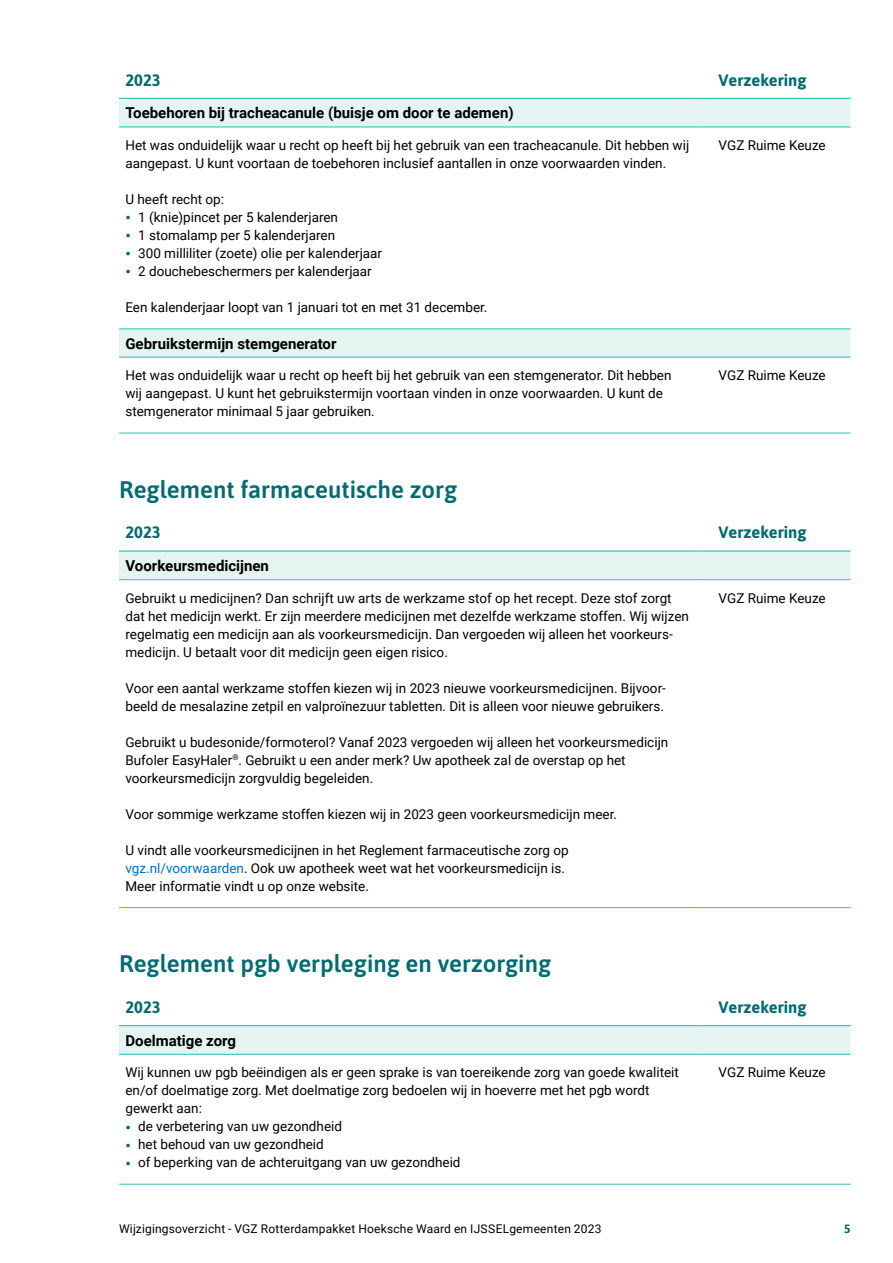
<style>
.page{position:relative;width:893px;height:1263px;background:#fff}
.page>*{position:absolute;margin:0;border:0;box-sizing:border-box;transform-origin:0 0}
.H3_kop{font:600 24px "Asap";color:#006b70}
.tabel_kop{font:700 16.5px "Asap";color:#006b70}
.tabel_subkop{font:700 15px "Roboto";color:#000}
.tabel_plat{font:13.5px/18px "Roboto";color:#000}
.t1{font:12px "Roboto";letter-spacing:.015em;color:#000}
.t2{font:700 12px "Asap";color:#006b70}
.s1{font-weight:700;font-size:15px;color:#006b70}
.s2{color:#006fce}
</style>
<div class="page">
<svg style="left:119px;top:99px;width:731px;height:258px"></svg>
<hr style="left:119px;top:98px;width:583px;height:1px;background:#22c4b4">
<hr style="left:702px;top:98px;width:148px;height:1px;background:#22c4b4">
<hr style="left:119px;top:433px;width:583px;height:1px;background:#22c4b4">
<hr style="left:702px;top:433px;width:148px;height:1px;background:#22c4b4">
<hr style="left:119px;top:127px;width:583px;height:1px;background:#22c4b4">
<hr style="left:702px;top:127px;width:148px;height:1px;background:#22c4b4">
<hr style="left:119px;top:329px;width:583px;height:1px;background:#22c4b4">
<hr style="left:702px;top:329px;width:148px;height:1px;background:#22c4b4">
<hr style="left:119px;top:357px;width:583px;height:1px;background:#22c4b4">
<hr style="left:702px;top:357px;width:148px;height:1px;background:#22c4b4">
<div style="left:119px;top:552px;width:731px;height:27px;background:#e5f3f1"></div>
<hr style="left:119px;top:550px;width:583px;height:2px;background:#22c4b4">
<hr style="left:702px;top:550px;width:148px;height:2px;background:#22c4b4">
<hr style="left:119px;top:907px;width:583px;height:1px;background:#22c4b4">
<hr style="left:702px;top:907px;width:148px;height:1px;background:#22c4b4">
<hr style="left:119px;top:579px;width:583px;height:1px;background:#22c4b4">
<hr style="left:702px;top:579px;width:148px;height:1px;background:#22c4b4">
<svg style="left:119px;top:1026px;width:731px;height:28px"></svg>
<hr style="left:119px;top:1025px;width:583px;height:1px;background:#22c4b4">
<hr style="left:702px;top:1025px;width:148px;height:1px;background:#22c4b4">
<hr style="left:119px;top:1054px;width:583px;height:1px;background:#22c4b4">
<hr style="left:702px;top:1054px;width:148px;height:1px;background:#22c4b4">
<hr style="left:119px;top:1184px;width:583px;height:1px;background:#22c4b4">
<hr style="left:702px;top:1184px;width:148px;height:1px;background:#22c4b4">
<p class="tabel_kop" style="left:125px;top:68px;width:37px">2023</p>
<p class="tabel_kop" style="left:719px;top:68px;width:89px">Verzekering</p>
<p class="tabel_subkop" style="left:125px;top:103px;width:390px">Toebehoren bij tracheacanule (buisje om door te ademen)</p>
<p class="tabel_plat" style="left:125px;top:136px;width:565px">Het was onduidelijk waar u recht op heeft bij het gebruik van een tracheacanule. Dit hebben wij aangepast. U kunt voortaan de toebehoren inclusief aantallen in onze voorwaarden vinden.</p>
<p class="tabel_plat" style="left:125px;top:190px;width:100px">U heeft recht op:</p>
<p class="tabel_plat" style="left:125px;top:208px;width:214px"><span class="s1">•</span> 1 (knie)pincet per 5 kalenderjaren</p>
<p class="tabel_plat" style="left:125px;top:226px;width:211px"><span class="s1">•</span> 1 stomalamp per 5 kalenderjaren</p>
<p class="tabel_plat" style="left:125px;top:244px;width:258px"><span class="s1">•</span> 300 milliliter (zoete) olie per kalenderjaar</p>
<p class="tabel_plat" style="left:125px;top:262px;width:248px"><span class="s1">•</span> 2 douchebeschermers per kalenderjaar</p>
<p class="tabel_plat" style="left:125px;top:298px;width:363px">Een kalenderjaar loopt van 1 januari tot en met 31 december.</p>
<p class="tabel_plat" style="left:719px;top:136px;width:109px">VGZ Ruime Keuze</p>
<p class="tabel_subkop" style="left:125px;top:333px;width:213px">Gebruikstermijn stemgenerator</p>
<p class="tabel_plat" style="left:125px;top:366px;width:548px">Het was onduidelijk waar u recht op heeft bij het gebruik van een stemgenerator. Dit hebben wij aangepast. U kunt het gebruikstermijn voortaan vinden in onze voorwaarden. U kunt de stemgenerator minimaal 5 jaar gebruiken.</p>
<p class="tabel_plat" style="left:719px;top:366px;width:109px">VGZ Ruime Keuze</p>
<h3 class="H3_kop" style="left:119px;top:472px;width:340px">Reglement farmaceutische zorg</h3>
<p class="tabel_kop" style="left:125px;top:521px;width:37px">2023</p>
<p class="tabel_kop" style="left:719px;top:521px;width:89px">Verzekering</p>
<p class="tabel_subkop" style="left:125px;top:555px;width:145px">Voorkeursmedicijnen</p>
<p class="tabel_plat" style="left:125px;top:588px;width:565px">Gebruikt u medicijnen? Dan schrijft uw arts de werkzame stof op het recept. Deze stof zorgt dat het medicijn werkt. Er zijn meerdere medicijnen met dezelfde werkzame stoffen. Wij wijzen regelmatig een medicijn aan als voorkeursmedicijn. Dan vergoeden wij alleen het voorkeurs&shy;medicijn. U betaalt voor dit medicijn geen eigen risico.</p>
<p class="tabel_plat" style="left:125px;top:678px;width:542px">Voor een aantal werkzame stoffen kiezen wij in 2023 nieuwe voorkeursmedicijnen. Bijvoor&shy;beeld de mesalazine zetpil en valproïnezuur tabletten. Dit is alleen voor nieuwe gebruikers.</p>
<p class="tabel_plat" style="left:125px;top:732px;width:544px">Gebruikt u budesonide/formoterol? Vanaf 2023 vergoeden wij alleen het voorkeursmedicijn<br>Bufoler EasyHaler<sup>®</sup>. Gebruikt u een ander merk? Uw apotheek zal de overstap op het voorkeursmedicijn zorgvuldig begeleiden.</p>
<p class="tabel_plat" style="left:125px;top:804px;width:493px">Voor sommige werkzame stoffen kiezen wij in 2023 geen voorkeursmedicijn meer.</p>
<p class="tabel_plat" style="left:125px;top:840px;width:445px">U vindt alle voorkeursmedicijnen in het Reglement farmaceutische zorg op <span class="s2">vgz.nl/voorwaarden</span>. Ook uw apotheek weet wat het voorkeursmedicijn is.<br>Meer informatie vindt u op onze website.</p>
<p class="tabel_plat" style="left:719px;top:588px;width:109px">VGZ Ruime Keuze</p>
<h3 class="H3_kop" style="left:119px;top:947px;width:434px">Reglement pgb verpleging en verzorging</h3>
<p class="tabel_kop" style="left:125px;top:995px;width:37px">2023</p>
<p class="tabel_kop" style="left:719px;top:995px;width:89px">Verzekering</p>
<p class="tabel_subkop" style="left:125px;top:1030px;width:112px">Doelmatige zorg</p>
<p class="tabel_plat" style="left:125px;top:1063px;width:555px">Wij kunnen uw pgb beëindigen als er geen sprake is van toereikende zorg van goede kwaliteit en/of doelmatige zorg. Met doelmatige zorg bedoelen wij in hoeverre met het pgb wordt gewerkt aan:</p>
<p class="tabel_plat" style="left:125px;top:1117px;width:218px"><span class="s1">•</span> de verbetering van uw gezondheid</p>
<p class="tabel_plat" style="left:125px;top:1135px;width:200px"><span class="s1">•</span> het behoud van uw gezondheid</p>
<p class="tabel_plat" style="left:125px;top:1153px;width:337px"><span class="s1">•</span> of beperking van de achteruitgang van uw gezondheid</p>
<p class="tabel_plat" style="left:719px;top:1063px;width:109px">VGZ Ruime Keuze</p>
<p class="t1" style="left:119px;top:1220px;width:484px">Wijzigingsoverzicht - VGZ Rotterdampakket Hoeksche Waard en IJSSELgemeenten 2023</p>
<p class="t2" style="left:844px;top:1220px;width:8px">5</p>
</div>
